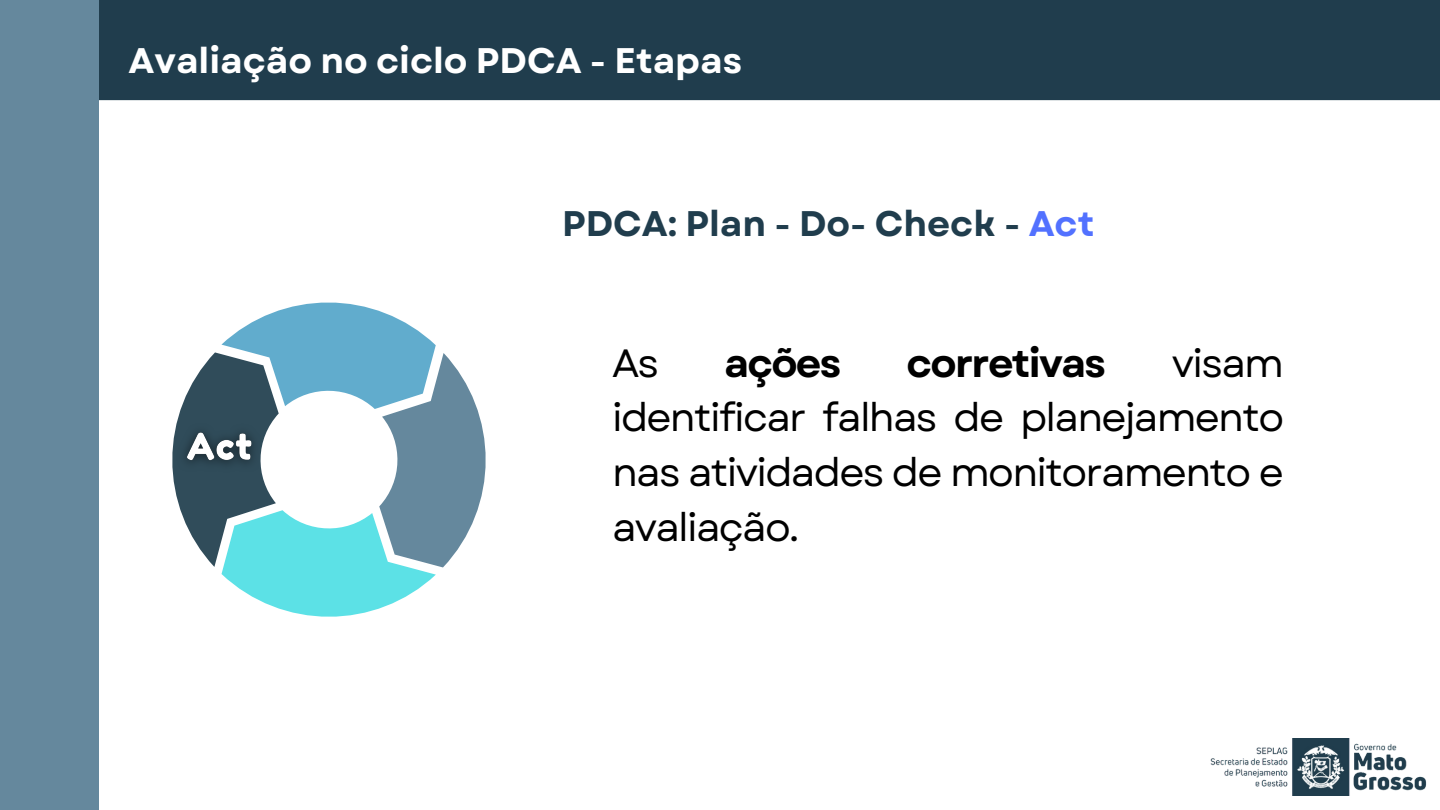
<style>
.page{position:relative;width:1440px;height:810px;background:#fff}
.page>*{position:absolute;margin:0;border:0;box-sizing:border-box;transform-origin:0 0}
.t1{font:39.4px/54.8px "Garet";letter-spacing:-.04em;color:#000;text-align:justify}
.t2{font:700 39.4px "Garet";letter-spacing:-.04em;color:#000}
.t3{font:700 35.5px "Garet";color:#fff}
.t4{font:700 35.5px "Garet";color:#203d4d}
.s1{color:#5271ff}
</style>
<div class="page">
<div style="left:98px;top:0;width:1342px;height:100px;background:#203d4d"></div>
<div style="left:0;top:0;width:98px;height:810px;background:#65889d"></div>
<img style="left:1210px;top:739px;width:217px;height:56px">
<svg style="left:98px;top:212px;width:388px;height:411px"></svg>
<img style="left:171px;top:408px;width:97px;height:77px">
<p class="t3" style="left:129px;top:35px;width:615px">Avaliação no ciclo PDCA - Etapas</p>
<p class="t4" style="left:562px;top:198px;width:534px">PDCA: Plan - Do- Check - <span class="s1">Act</span></p>
<p class="t1" style="left:612px;top:336px;width:49px">As</p>
<p class="t2" style="left:724px;top:335px;width:119px">ações</p>
<p class="t2" style="left:907px;top:335px;width:201px">corretivas</p>
<p class="t1" style="left:612px;top:336px;width:674px;text-indent:560px">visam identificar falhas de planejamento nas atividades de monitoramento e avaliação.</p>
</div>
